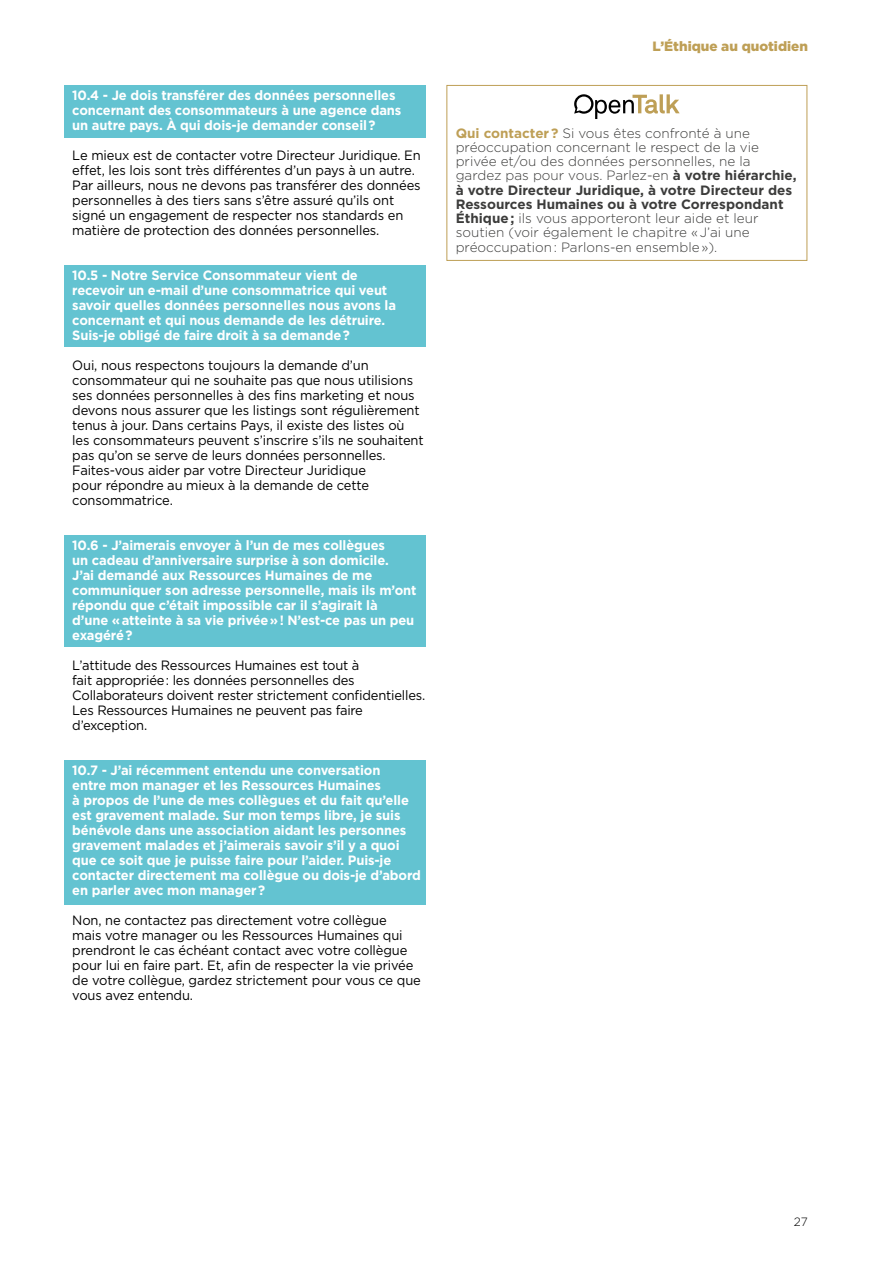
<style>
.page{position:relative;width:893px;height:1263px;background:#fff}
.page>*{position:absolute;margin:0;border:0;box-sizing:border-box;transform-origin:0 0}
.t1{font:13.5px/15px "Gotham";letter-spacing:-.01em;color:#000;scale:.96 1}
.t2{font:700 13.5px/15px "Gotham";letter-spacing:-.01em;color:#fff;scale:.96 1}
.t3{font:300 13.5px/14.2px "Gotham";color:#3c3c3b}
.t4{font:900 13.5px "Gotham";color:#be9f56}
.t5{font:300 12px "Gotham";color:#000}
.s1{font-weight:700;color:#be9f56}
.s2{font-weight:700;color:#fff}
.s3{font-weight:700}
</style>
<div class="page">
<div style="left:64px;top:760px;width:361px;height:145px;background:#63c3d1"></div>
<div style="left:64px;top:85px;width:361px;height:52px;background:#63c3d1"></div>
<div style="left:64px;top:265px;width:361px;height:82px;background:#63c3d1"></div>
<div style="left:64px;top:535px;width:361px;height:112px;background:#63c3d1"></div>
<svg style="left:574px;top:94px;width:106px;height:25px"></svg>
<div style="left:446px;top:85px;width:361px;height:176px;border:1px solid #be9f56"></div>
<p class="t2" style="left:72px;top:88px;width:344px">10.4 - Je dois transférer des données personnelles concernant des consommateurs à une agence dans un autre pays. À qui dois-je demander conseil ?</p>
<p class="t1" style="left:72px;top:147px;width:364px">Le mieux est de contacter votre Directeur Juridique. En effet, les lois sont très différentes d’un pays à un autre.<br>Par ailleurs, nous ne devons pas transférer des données personnelles à des tiers sans s’être assuré qu’ils ont signé un engagement de respecter nos standards en matière de protection des données personnelles.</p>
<p class="t2" style="left:72px;top:268px;width:339px">10.5 - Notre Service Consommateur vient de recevoir un e-mail d’une consommatrice qui veut savoir quelles données personnelles nous avons la concernant et qui nous demande de les détruire.<br>Suis‑je obligé de faire droit à sa demande ?</p>
<p class="t1" style="left:72px;top:357px;width:367px">Oui, nous respectons toujours la demande d’un consommateur qui ne souhaite pas que nous utilisions ses données personnelles à des fins marketing et nous devons nous assurer que les listings sont régulièrement tenus à jour. Dans certains Pays, il existe des listes où les consommateurs peuvent s’inscrire s’ils ne souhaitent pas qu’on se serve de leurs données personnelles.<br>Faites-vous aider par votre Directeur Juridique<br>pour répondre au mieux à la demande de cette consommatrice.</p>
<p class="t2" style="left:72px;top:538px;width:360px">10.6 - J’aimerais envoyer à l’un de mes collègues<br>un cadeau d’anniversaire surprise à son domicile.<br>J’ai demandé aux Ressources Humaines de me communiquer son adresse personnelle, mais ils m’ont répondu que c’était impossible car il s’agirait là d’une « atteinte à sa vie privée » ! N’est-ce pas un peu exagéré ?</p>
<p class="t1" style="left:72px;top:657px;width:369px">L’attitude des Ressources Humaines est tout à<br>fait appropriée : les données personnelles des Collaborateurs doivent rester strictement confidentielles.<br>Les Ressources Humaines ne peuvent pas faire d’exception.</p>
<p class="t2" style="left:72px;top:763px;width:365px">10.7 - J’ai récemment entendu une conversation<br>entre mon manager et les Ressources Humaines<br>à propos de l’une de mes collègues et du fait qu’elle est gravement malade. Sur mon temps libre, je suis bénévole dans une association aidant les personnes gravement malades et j’aimerais savoir s’il y a quoi que ce soit que je puisse faire pour l’aider. Puis-je contacter directement ma collègue ou dois-je d’abord en parler avec mon manager ?</p>
<p class="t1" style="left:72px;top:912px;width:365px">Non, ne contactez pas directement votre collègue<br>mais votre manager ou les Ressources Humaines qui prendront le cas échéant contact avec votre collègue pour lui en faire part. Et, afin de respecter la vie privée de votre collègue, gardez strictement pour vous ce que vous avez entendu.</p>
<p class="t4" style="left:653px;top:37px;width:157px">L’Éthique au quotidien</p>
<p class="t3" style="left:456px;top:125px;width:342px"><span class="s1">Qui contacter ?</span><span class="s2">:</span>Si vous êtes confronté à une préoccupation concernant le respect de la vie privée et/ou des données personnelles, ne la gardez pas pour vous. Parlez-en <span class="s3">à votre hiérarchie, à votre Directeur Juridique, à votre Directeur des Ressources Humaines ou à votre Correspondant Éthique ;</span> ils vous apporteront leur aide et leur soutien (voir également le chapitre « J’ai une préoccupation : Parlons-en ensemble »).</p>
<p class="t5" style="left:794px;top:1214px;width:15px">27</p>
</div>
